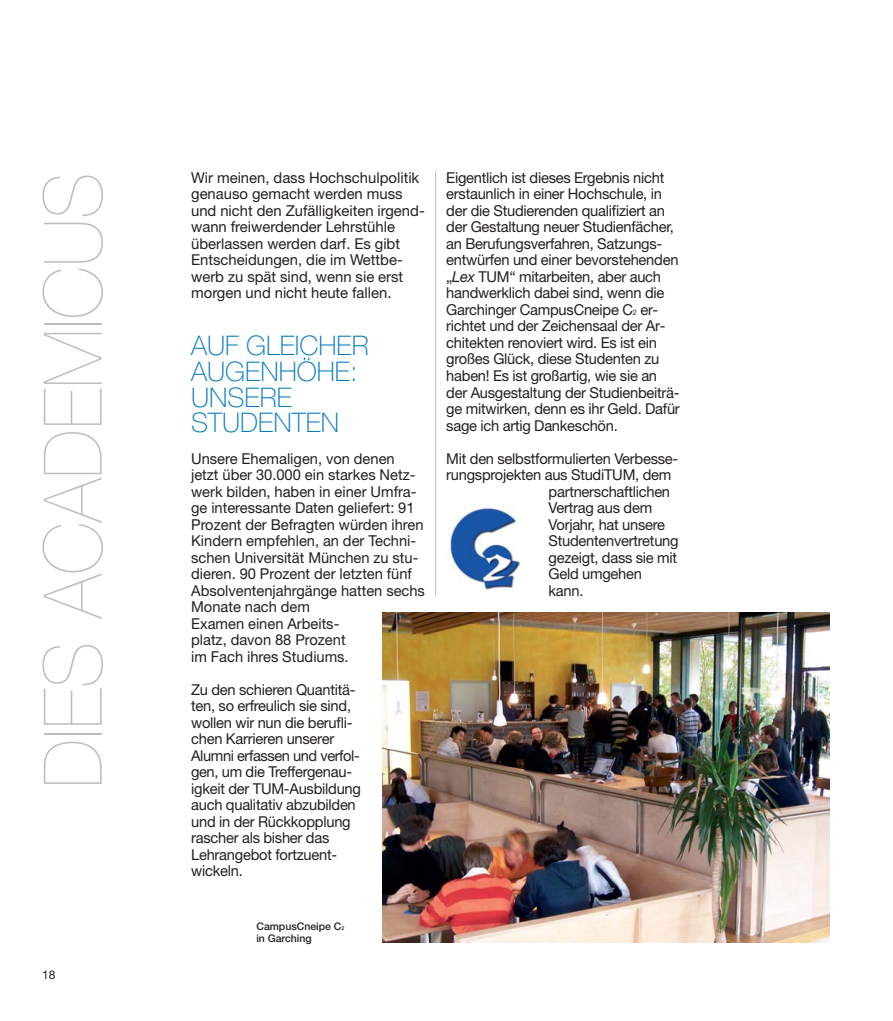
<style>
.page{position:relative;width:893px;height:1021px;background:#fff}
.page>*{position:absolute;margin:0;border:0;box-sizing:border-box;transform-origin:0 0}
.t1{font:200 81px "Helvetica Neue";color:#bcbec0;scale:.94 1}
.t2{font:100 27px/25.5px "Helvetica Neue";color:#0079c2}
.t3{font:15px/16.5px "Helvetica Neue LT";letter-spacing:-.015em;color:#231f20}
.t4{font:12px "Helvetica Neue";color:#231f20}
.t5{font:500 10.5px/12px "Helvetica Neue";color:#231f20}
.s1{font-style:italic}
.s2{font-size:7.5px}
.s3{font-size:5.25px}
</style>
<div class="page">
<hr style="left:435px;top:171px;width:1px;height:424px;background:#bcbec0">
<img style="left:382px;top:612px;width:447px;height:330px">
<img style="left:447px;top:503px;width:74px;height:88px">
<h1 class="t1" style="left:44px;top:788px;width:656px;rotate:-90deg">DIES ACADEMICUS</h1>
<p class="t3" style="left:446px;top:170px;width:235px">Eigentlich ist dieses Ergebnis nicht erstaunlich in einer Hochschule, in der die Studierenden qualifiziert an der Gestaltung neuer Studienfächer, an Berufungsverfahren, Satzungs&shy;entwürfen und einer bevorstehenden „<span class="s1">Lex</span> TUM“ mitarbeiten, aber auch handwerklich dabei sind, wenn die Garchinger CampusCneipe C<span class="s2">2</span> er&shy;richtet und der Zeichensaal der Ar&shy;chitekten renoviert wird. Es ist ein großes Glück, diese Studenten zu haben! Es ist großartig, wie sie an der Ausgestaltung der Studienbeiträ&shy;ge mitwirken, denn es ihr Geld. Dafür sage ich artig Dankeschön.</p>
<p class="t3" style="left:191px;top:170px;width:235px">Wir meinen, dass Hochschulpolitik genauso gemacht werden muss und nicht den Zufälligkeiten irgend&shy;wann freiwerdender Lehrstühle überlassen werden darf. Es gibt<br>Entscheidungen, die im Wettbe&shy;werb zu spät sind, wenn sie erst morgen und nicht heute fallen.</p>
<h2 class="t2" style="left:191px;top:335px;width:179px">AUF GLEICHER<br>AUGENHÖHE:<br>UNSERE<br>STUDENTEN</h2>
<p class="t3" style="left:191px;top:451px;width:235px">Unsere Ehemaligen, von denen jetzt über 30.000 ein starkes Netz&shy;werk bilden, haben in einer Umfra&shy;ge interessante Daten geliefert: 91<br>Prozent der Befragten würden ihren<br>Kindern empfehlen, an der Techni&shy;schen Universität München zu stu&shy;dieren. 90 Prozent der letzten fünf<br>Absolventenjahrgänge hatten sechs<br>Monate nach dem<br>Examen einen Arbeits-<br>platz, davon 88 Prozent<br>im Fach ihres Studiums.</p>
<p class="t3" style="left:191px;top:682px;width:171px">Zu den schieren Quantitä&shy;ten, so erfreulich sie sind, wollen wir nun die berufli&shy;chen Karrieren unserer<br>Alumni erfassen und verfol&shy;gen, um die Treffergenau&shy;igkeit der TUM-Ausbildung auch qualitativ abzubilden und in der Rückkopplung rascher als bisher das<br>Lehrangebot fortzuent&shy;wickeln.</p>
<p class="t3" style="left:446px;top:451px;width:233px">Mit den selbstformulierten Verbesse-</p>
<p class="t3" style="left:446px;top:467px;width:227px">rungsprojekten aus StudiTUM, dem</p>
<p class="t3" style="left:549px;top:484px;width:123px">partnerschaftlichen</p>
<p class="t3" style="left:549px;top:500px;width:105px">Vertrag aus dem</p>
<p class="t3" style="left:549px;top:517px;width:118px">Vorjahr, hat unsere</p>
<p class="t3" style="left:549px;top:533px;width:132px">Studentenvertretung</p>
<p class="t3" style="left:549px;top:550px;width:130px">gezeigt, dass sie mit</p>
<p class="t3" style="left:549px;top:566px;width:95px">Geld umgehen</p>
<p class="t3" style="left:549px;top:583px;width:36px">kann.</p>
<p class="t4" style="left:42px;top:970px;width:15px">18</p>
<p class="t5" style="left:256px;top:921px;width:89px">CampusCneipe C<span class="s3">2 </span>in Garching</p>
</div>
